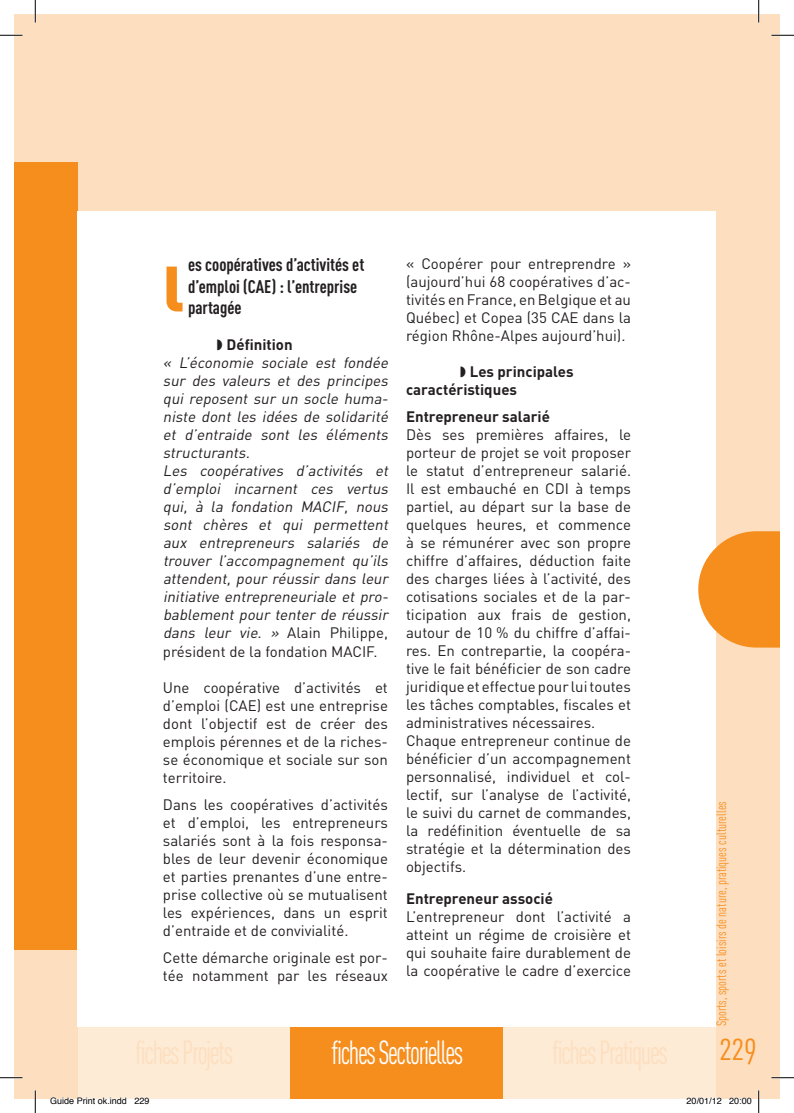
<style>
.page{position:relative;width:794px;height:1113px;background:#fff}
.page>*{position:absolute;margin:0;border:0;box-sizing:border-box;transform-origin:0 0}
.t1{font:900 63px "DIN";color:#f68e1e}
.t2{font:36px "DIN Cond Regular Alternate";color:#f68e1e}
.t3{font:33px "DIN Cond Regular Alternate";letter-spacing:-.05em;color:#fddebe;scale:.85 1}
.t4{font:33px "DIN Cond Regular Alternate";letter-spacing:-.05em;color:#fff;scale:.85 1}
.t5{font:18px/21.6px "DIN Cond Bold Alternate";color:#231f20}
.t6{font:15px/18px "DIN";color:#231f20;text-align:justify}
.t7{font:italic 15px/18px "DIN";color:#231f20}
.t8{font:700 15px/18px "DIN";color:#231f20}
.t9{font:13.5px "DIN Cond Regular Alternate";color:#f68e1e}
.t10{font:9px "Helvetica";color:#000}
.s1{font-style:normal}
</style>
<div class="page">
<div style="left:14px;top:14px;width:765px;height:1084px;background:#fddebe"></div>
<div style="left:14px;top:163px;width:64px;height:786px;background:#f68e1e"></div>
<div style="left:78px;top:1026px;width:212px;height:72px;background:#feebd6"></div>
<div style="left:290px;top:1026px;width:213px;height:72px;background:#f68e1e"></div>
<div style="left:503px;top:1026px;width:213px;height:72px;background:#feebd6"></div>
<div style="left:78px;top:211px;width:638px;height:815px;background:#fff"></div>
<svg style="left:698px;top:531px;width:81px;height:116px;background:#f79e3e"></svg>
<hr style="left:0;top:34px;width:22px;height:2px;background:#fff">
<hr style="left:771px;top:34px;width:22px;height:2px;background:#fff">
<hr style="left:0;top:1076px;width:22px;height:2px;background:#fff">
<hr style="left:771px;top:1076px;width:22px;height:2px;background:#fff">
<hr style="left:34px;top:0;width:2px;height:22px;background:#fff">
<hr style="left:34px;top:1090px;width:2px;height:22px;background:#fff">
<hr style="left:757px;top:0;width:2px;height:22px;background:#fff">
<hr style="left:757px;top:1090px;width:2px;height:22px;background:#fff">
<svg style="left:0;top:35px;width:22px;height:1px"></svg>
<svg style="left:771px;top:35px;width:22px;height:1px"></svg>
<svg style="left:0;top:1077px;width:22px;height:1px"></svg>
<svg style="left:771px;top:1077px;width:22px;height:1px"></svg>
<svg style="left:35px;top:0;width:1px;height:22px"></svg>
<svg style="left:35px;top:1090px;width:1px;height:22px"></svg>
<svg style="left:758px;top:0;width:1px;height:22px"></svg>
<svg style="left:758px;top:1090px;width:1px;height:22px"></svg>
<svg style="left:50px;top:1097px;width:77px;height:2px"></svg>
<svg style="left:134px;top:1097px;width:16px;height:2px"></svg>
<svg style="left:686px;top:1097px;width:35px;height:2px"></svg>
<svg style="left:728px;top:1097px;width:23px;height:2px"></svg>
<p class="t5" style="left:188px;top:253px;width:178px">es coopératives d’activités et d’emploi (CAE) : l’entreprise partagée</p>
<p class="t8" style="left:226px;top:335px;width:68px">Définition</p>
<p class="t7" style="left:163px;top:353px;width:230px">« L’économie sociale est fondée sur des valeurs et des principes qui reposent sur un socle huma&shy;niste dont les idées de solidarité et d’entraide sont les éléments structurants.<br>Les coopératives d’activités et d’emploi incarnent ces vertus qui, à la fondation MACIF, nous sont chères et qui permettent aux entrepreneurs salariés de trouver l’accompagnement qu’ils attendent, pour réussir dans leur initiative entrepreneuriale et pro&shy;bablement pour tenter de réussir dans leur vie. » <span class="s1">Alain Philippe, président de la fondation MACIF.</span></p>
<p class="t6" style="left:163px;top:677px;width:226px">Une coopérative d’activités et d’emploi (CAE) est une entreprise dont l’objectif est de créer des emplois pérennes et de la riches&shy;se économique et sociale sur son territoire.</p>
<p class="t6" style="left:163px;top:794px;width:226px">Dans les coopératives d’activités et d’emploi, les entrepreneurs salariés sont à la fois responsa&shy;bles de leur devenir économique et parties prenantes d’une entre&shy;prise collective où se mutualisent les expériences, dans un esprit d’entraide et de convivialité.</p>
<p class="t6" style="left:163px;top:947px;width:226px">Cette démarche originale est por&shy;tée notamment par les réseaux</p>
<h1 class="t1" style="left:163px;top:246px;width:23px">l</h1>
<p class="t6" style="left:406px;top:254px;width:226px">« Coopérer pour entreprendre » (aujourd’hui 68 coopératives d’ac&shy;tivités en France, en Belgique et au Québec) et Copea (35 CAE dans la région Rhône-Alpes aujourd’hui).</p>
<p class="t8" style="left:406px;top:361px;width:169px;text-indent:64px">Les principales caractéristiques</p>
<p class="t8" style="left:406px;top:406px;width:145px">Entrepreneur salarié</p>
<p class="t6" style="left:406px;top:425px;width:226px;text-align:left">Dès ses premières affaires, le porteur de projet se voit proposer le statut d’entrepreneur salarié.<br>Il est embauché en CDI à temps partiel, au départ sur la base de quelques heures, et commence à se rémunérer avec son propre chiffre d’affaires, déduction faite des charges liées à l’activité, des cotisations sociales et de la par&shy;ticipation aux frais de gestion, autour de 10 % du chiffre d’affai&shy;res. En contrepartie, la coopéra&shy;tive le fait bénéficier de son cadre juridique et effectue pour lui toutes les tâches comptables, fiscales et administratives nécessaires.<br>Chaque entrepreneur continue de bénéficier d’un accompagnement personnalisé, individuel et col&shy;lectif, sur l’analyse de l’activité, le suivi du carnet de commandes, la redéfinition éventuelle de sa stratégie et la détermination des objectifs.</p>
<p class="t8" style="left:406px;top:888px;width:148px">Entrepreneur associé</p>
<p class="t6" style="left:406px;top:906px;width:226px">L’entrepreneur dont l’activité a atteint un régime de croisière et qui souhaite faire durablement de la coopérative le cadre d’exercice</p>
<p class="t9" style="left:713px;top:1026px;width:227px;rotate:-90deg">Sports, sports et loisirs de nature, pratiques culturelles</p>
<h3 class="t3" style="left:135px;top:1033px;width:117px">fichesProjets</h3>
<h3 class="t4" style="left:331px;top:1033px;width:156px">fichesSectorielles</h3>
<h3 class="t3" style="left:552px;top:1033px;width:138px">fichesPratiques</h3>
<h2 class="t2" style="left:719px;top:1025px;width:39px">229</h2>
<p class="t10" style="left:50px;top:1093px;width:101px">Guide Print ok.indd 229</p>
<p class="t10" style="left:686px;top:1093px;width:67px">20/01/12 20:00</p>
</div>
